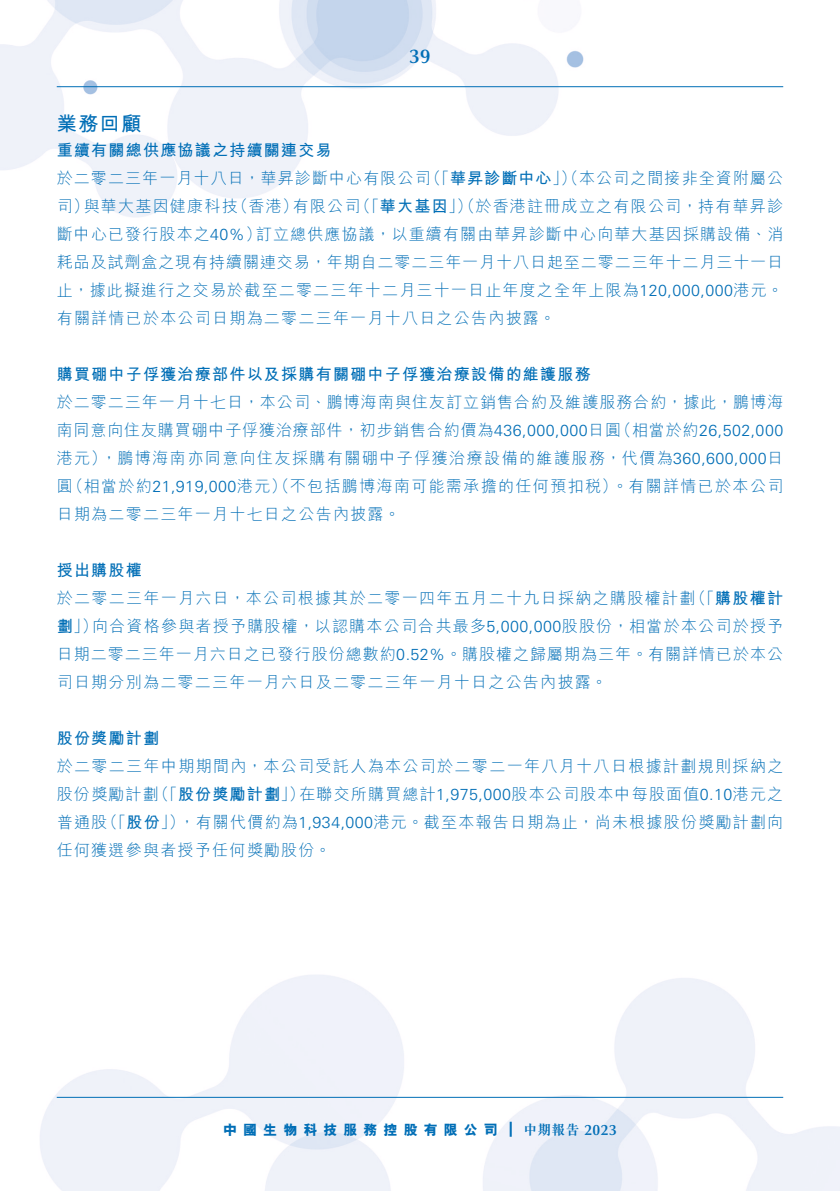
<style>
.page{position:relative;width:840px;height:1191px;background:#fff}
.page>*{position:absolute;margin:0;border:0;box-sizing:border-box;transform-origin:0 0}
._01_H1{font:700 20px "M Hei HK";color:#006eb6}
.t1{font:600 20px "Optima LT Std";color:#006eb6}
._00_txt{font:300 16px/28px "M Hei HK";letter-spacing:.075em;color:#006eb6}
._02_H2{font:700 16px "M Hei HK";letter-spacing:.08em;color:#006eb6}
._00_txt-2{font:700 16px "M Hei HK";letter-spacing:.075em;color:#006eb6}
.t2{font:700 15px "Univers LT Std";color:#006eb6}
.t3{font:800 14px "M Hei HK";letter-spacing:.43em;color:#006eb6}
.t4{font:700 14px "M Sung HK";color:#006eb6}
.s1{font-weight:700}
.s2{font-family:"Univers LT Std"}
.s3{font-weight:300}
.s4{font-family:"Optima LT Std";font-weight:600;font-size:15px}
</style>
<div class="page">
<img style="left:0;top:0;width:839px;height:1191px">
<hr style="left:57px;top:86px;width:725px;height:1px;background:#006eb6">
<hr style="left:57px;top:1096px;width:725px;height:1px;background:#006eb6">
<p class="_01_H1" style="left:57px;top:109px;width:86px">業務回顧</p>
<p class="_02_H2" style="left:57px;top:138px;width:276px">重續有關總供應協議之持續關連交易</p>
<p class="t1" style="left:409px;top:45px;width:23px">39</p>
<p class="_00_txt" style="left:425px;top:163px;width:359px">（「<span class="s1">華昇診斷中心</span>」）（本公司之間接非全資附屬公</p>
<p class="_00_txt" style="left:355px;top:163px;width:429px;text-indent:-298px">於二零二三年一月十八日，華昇診斷中心有限公司<br>（「<span class="s1">華大基因</span>」）（於香港註冊成立之有限公司，持有華昇診</p>
<p class="_00_txt" style="left:57px;top:191px;width:34px">司）</p>
<p class="_00_txt" style="left:232px;top:191px;width:68px">（香港）</p>
<p class="_00_txt" style="left:84px;top:191px;width:155px">與華大基因健康科技</p>
<p class="_00_txt" style="left:292px;top:191px;width:69px">有限公司</p>
<p class="_00_txt" style="left:256px;top:219px;width:528px">訂立總供應協議，以重續有關由華昇診斷中心向華大基因採購設備、消</p>
<p class="_00_txt" style="left:57px;top:219px;width:727px">斷中心已發行股本之<span class="s2">40%</span>）<br>耗品及試劑盒之現有持續關連交易，年期自二零二三年一月十八日起至二零二三年十二月三十一日止，據此擬進行之交易於截至二零二三年十二月三十一日止年度之全年上限為<span class="s2">120,000,000</span>港元。有關詳情已於本公司日期為二零二三年一月十八日之公告內披露。</p>
<p class="_02_H2" style="left:57px;top:362px;width:535px">購買硼中子俘獲治療部件以及採購有關硼中子俘獲治療設備的維護服務</p>
<p class="_00_txt" style="left:57px;top:387px;width:727px;text-align:right">於二零二三年一月十七日，本公司、鵬博海南與住友訂立銷售合約及維護服務合約，據此，鵬博海（相當於約<span class="s2">26,502,000</span></p>
<p class="_00_txt" style="left:101px;top:415px;width:683px;text-indent:-44px">南同意向住友購買硼中子俘獲治療部件，初步銷售合約價為<span class="s2">436,000,000</span>日圓<br>，鵬博海南亦同意向住友採購有關硼中子俘獲治療設備的維護服務，代價為<span class="s2">360,600,000</span>日</p>
<p class="_00_txt" style="left:67px;top:443px;width:717px;text-indent:-11px">港元）<br>（相當於約<span class="s2">21,919,000</span>港元）（不包括鵬博海南可能需承擔的任何預扣稅）。有關詳情已於本公司</p>
<p class="_00_txt" style="left:57px;top:471px;width:344px">圓<br>日期為二零二三年一月十七日之公告內披露。</p>
<p class="_02_H2" style="left:57px;top:558px;width:86px">授出購股權</p>
<p class="_00_txt-2" style="left:689px;top:586px;width:95px"><span class="s3">（「</span>購股權計</p>
<p class="_00_txt" style="left:92px;top:583px;width:692px;text-indent:-35px">於二零二三年一月六日，本公司根據其於二零一四年五月二十九日採納之購股權計劃<br>向合資格參與者授予購股權，以認購本公司合共最多<span class="s2">5,000,000</span>股股份，相當於本公司於授予</p>
<p class="_00_txt" style="left:57px;top:611px;width:727px"><span class="s1">劃</span>」）<br>日期二零二三年一月六日之已發行股份總數約<span class="s2">0.52%</span>。購股權之歸屬期為三年。有關詳情已於本公司日期分別為二零二三年一月六日及二零二三年一月十日之公告內披露。</p>
<p class="_02_H2" style="left:57px;top:726px;width:104px">股份獎勵計劃</p>
<p class="_00_txt" style="left:57px;top:751px;width:727px;text-align:right">於二零二三年中期期間內，本公司受託人為本公司於二零二一年八月十八日根據計劃規則採納之在聯交所購買總計<span class="s2">1,975,000</span>股本公司股本中每股面值<span class="s2">0.10</span>港元之</p>
<p class="_00_txt-2" style="left:153px;top:782px;width:153px"><span class="s3">（「</span>股份獎勵計劃<span class="s3">」）</span></p>
<p class="_00_txt" style="left:57px;top:779px;width:103px">股份獎勵計劃</p>
<p class="_00_txt" style="left:102px;top:807px;width:85px">（「<span class="s1">股份</span>」）</p>
<p class="_00_txt" style="left:179px;top:807px;width:605px">，有關代價約為<span class="s2">1,934,000</span>港元。截至本報告日期為止，尚未根據股份獎勵計劃向</p>
<p class="_00_txt" style="left:57px;top:807px;width:275px">普通股<br>任何獲選參與者授予任何獎勵股份。</p>
<p class="t3" style="left:223px;top:1120px;width:276px">中國生物科技服務控股有限公司</p>
<p class="t2" style="left:508px;top:1118px;width:6px">|</p>
<p class="t4" style="left:523px;top:1119px;width:95px">中期報告 <span class="s4">2023</span></p>
</div>
